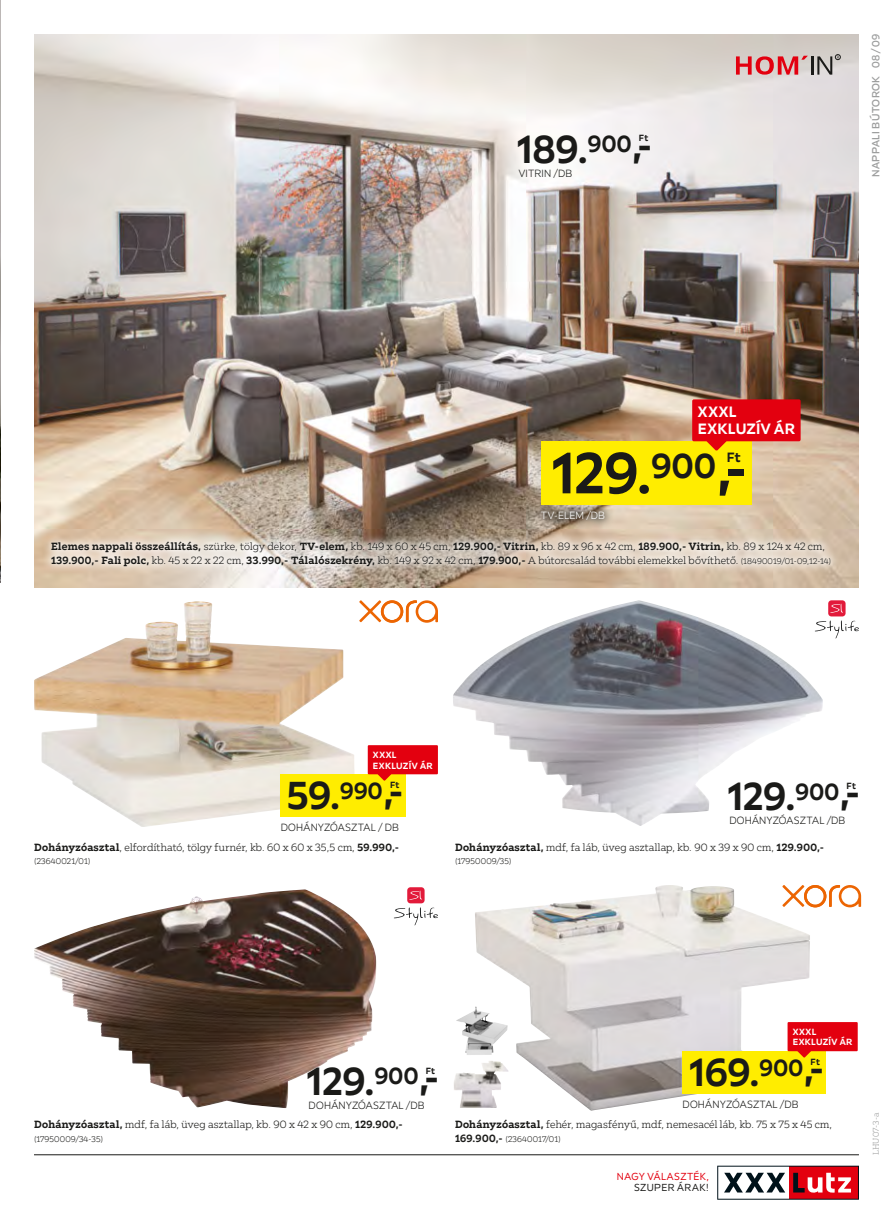
<style>
.page{position:relative;width:893px;height:1221px;background:#fff}
.page>*{position:absolute;margin:0;border:0;box-sizing:border-box;transform-origin:0 0}
.t1{font:700 57.75px "XXX Lutz Sans";color:#1a1a18}
.t2{font:700 39px "XXX Lutz Sans";letter-spacing:.005em;color:#1a1a18}
.t3{font:700 15px/16.5px "XXX Lutz Sans";letter-spacing:.025em;color:#fff}
.t4{font:700 13.5px "XXX Lutz Sans";color:#1a1a18}
.t5{font:300 10.5px/13.5px "XXX Lutz Serif";letter-spacing:.015em;color:#1a1a18}
.t6{font:300 10.5px "XXX Lutz Sans";letter-spacing:.03em;color:#1a1a18}
.t7{font:500 10.5px "XXX Lutz Sans";letter-spacing:.035em;color:#9c9d9d}
.t8{font:300 10.5px "XXX Lutz Sans";letter-spacing:.015em;color:#fff}
.t9{font:10.2px "XXX Lutz Sans";letter-spacing:.035em;color:#e3000f}
.t10{font:10.2px "XXX Lutz Sans";letter-spacing:.04em;color:#1a1a18}
.t11{font:700 9px/10.5px "XXX Lutz Sans";letter-spacing:.04em;color:#fff}
.t12{font:700 9px "XXX Lutz Sans";letter-spacing:.03em;color:#1a1a18}
.t13{font:300 8.25px "XXX Lutz Serif";letter-spacing:.02em;color:#1a1a18}
.t14{font:300 8.25px "XXX Lutz Serif";letter-spacing:.015em;color:#9c9d9d}
.s1{font-weight:700}
.s2{font-size:8.25px}
.s3{font-weight:700;font-size:10.5px}
</style>
<div class="page">
<hr style="left:0;top:0;width:1px;height:1220px;background:#efe5d6">
<hr style="left:34px;top:1154px;width:825px;height:1px;background:#1a1a18">
<svg style="left:717px;top:1165px;width:142px;height:34px"></svg>
<img style="left:34px;top:34px;width:825px;height:553px">
<svg style="left:42px;top:532px;width:798px;height:43px;background:#d8cabb"></svg>
<svg style="left:736px;top:54px;width:105px;height:21px;background:#ca8a8b"></svg>
<img style="left:0;top:1px;width:1px;height:581px">
<svg style="left:532px;top:502px;width:82px;height:27px;background:#9f907f"></svg>
<div style="left:541px;top:441px;width:211px;height:64px;background:#ffed00"></div>
<svg style="left:707px;top:441px;width:19px;height:9px"></svg>
<div style="left:692px;top:399px;width:109px;height:42px;background:#e3000f;border-radius:2px"></div>
<img style="left:34px;top:601px;width:321px;height:226px">
<svg style="left:359px;top:600px;width:79px;height:22px"></svg>
<img style="left:453px;top:600px;width:370px;height:226px">
<svg style="left:815px;top:600px;width:44px;height:38px"></svg>
<img style="left:34px;top:889px;width:321px;height:218px">
<svg style="left:394px;top:887px;width:44px;height:38px"></svg>
<img style="left:475px;top:885px;width:335px;height:225px">
<img style="left:454px;top:1060px;width:54px;height:47px">
<img style="left:456px;top:1006px;width:52px;height:49px">
<svg style="left:782px;top:885px;width:79px;height:22px"></svg>
<div style="left:281px;top:774px;width:125px;height:42px;background:#ffed00"></div>
<svg style="left:378px;top:774px;width:13px;height:6px"></svg>
<div style="left:368px;top:745px;width:70px;height:29px;background:#e3000f"></div>
<div style="left:682px;top:1051px;width:144px;height:42px;background:#ffed00"></div>
<svg style="left:797px;top:1051px;width:14px;height:6px"></svg>
<div style="left:787px;top:1022px;width:71px;height:29px;background:#e3000f"></div>
<h2 class="t2" style="left:517px;top:124px;width:137px">189.<sup>900</sup>,-</h2>
<p class="t12" style="left:639px;top:132px;width:11px">Ft</p>
<p class="t6" style="left:519px;top:167px;width:55px">VITRIN /DB</p>
<p class="t7" style="left:869px;top:177px;width:144px;rotate:-90deg">NAPPALI BÚTOROK 08 /09</p>
<h3 class="t3" style="left:698px;top:404px;width:98px">XXXL<br>EXKLUZÍV ÁR</h3>
<h1 class="t1" style="left:551px;top:436px;width:198px">129.<sup>900</sup>,-</h1>
<p class="t4" style="left:727px;top:448px;width:15px">Ft</p>
<p class="t8" style="left:541px;top:509px;width:66px">TV-ELEM /DB</p>
<p class="t5" style="left:51px;top:539px;width:781px"><span class="s1">Elemes nappali összeállítás,</span> szürke, tölgy dekor, <span class="s1">TV-elem,</span> kb. 149 x 60 x 45 cm, <span class="s1">129.900,- Vitrin,</span> kb. 89 x 96 x 42 cm, <span class="s1">189.900,- Vitrin,</span> kb. 89 x 124 x 42 cm,<br><span class="s1">139.900,- Fali polc,</span> kb. 45 x 22 x 22 cm, <span class="s1">33.990,- Tálalószekrény,</span> kb. 149 x 92 x 42 cm, <span class="s1">179.900,-</span> A bútorcsalád további elemekkel bővíthető. <span class="s2">(18490019/01-09,12-14)</span></p>
<p class="t11" style="left:373px;top:749px;width:61px">XXXL<br>EXKLUZÍV ÁR</p>
<h2 class="t2" style="left:287px;top:770px;width:118px">59.<sup>990</sup>,-</h2>
<p class="t12" style="left:390px;top:779px;width:11px">Ft</p>
<p class="t6" style="left:281px;top:821px;width:120px">DOHÁNYZÓASZTAL / DB</p>
<p class="t5" style="left:34px;top:840px;width:367px"><span class="s1">Dohányzóasztal</span>, elfordítható, tölgy furnér, kb. 60 x 60 x 35,5 cm, <span class="s1">59.990,-</span></p>
<p class="t13" style="left:34px;top:856px;width:58px">(23640021/01)</p>
<h2 class="t2" style="left:727px;top:771px;width:135px">129.<sup>900</sup>,-</h2>
<p class="t12" style="left:847px;top:780px;width:11px">Ft</p>
<p class="t6" style="left:729px;top:814px;width:118px">DOHÁNYZÓASZTAL /DB</p>
<p class="t5" style="left:455px;top:840px;width:371px"><span class="s1">Dohányzóasztal,</span> mdf, fa láb, üveg asztallap, kb. 90 x 39 x 90 cm, <span class="s1">129.900,-</span></p>
<p class="t13" style="left:455px;top:856px;width:58px">(17950009/35)</p>
<h2 class="t2" style="left:307px;top:1055px;width:135px">129.<sup>900</sup>,-</h2>
<p class="t12" style="left:426px;top:1064px;width:11px">Ft</p>
<p class="t6" style="left:309px;top:1098px;width:118px">DOHÁNYZÓASZTAL /DB</p>
<p class="t5" style="left:34px;top:1117px;width:370px"><span class="s1">Dohányzóasztal,</span> mdf, fa láb, üveg asztallap, kb. 90 x 42 x 90 cm, <span class="s1">129.900,-</span></p>
<p class="t13" style="left:34px;top:1133px;width:71px">(17950009/34-35)</p>
<p class="t11" style="left:793px;top:1026px;width:61px">XXXL<br>EXKLUZÍV ÁR</p>
<h2 class="t2" style="left:689px;top:1047px;width:137px">169.<sup>900</sup>,-</h2>
<p class="t12" style="left:811px;top:1056px;width:11px">Ft</p>
<p class="t6" style="left:682px;top:1097px;width:118px">DOHÁNYZÓASZTAL /DB</p>
<p class="t5" style="left:455px;top:1117px;width:379px"><span class="s1">Dohányzóasztal,</span> fehér, magasfényű, mdf, nemesacél láb, kb. 75 x 75 x 45 cm,</p>
<p class="t13" style="left:455px;top:1133px;width:107px"><span class="s3">169.900,-</span> (23640017/01)</p>
<p class="t9" style="left:617px;top:1170px;width:94px">NAGY VÁLASZTÉK,</p>
<p class="t10" style="left:634px;top:1180px;width:77px">SZUPER ÁRAK!</p>
<p class="t14" style="left:871px;top:1155px;width:43px;rotate:-90deg">LHU07-3-a</p>
</div>
